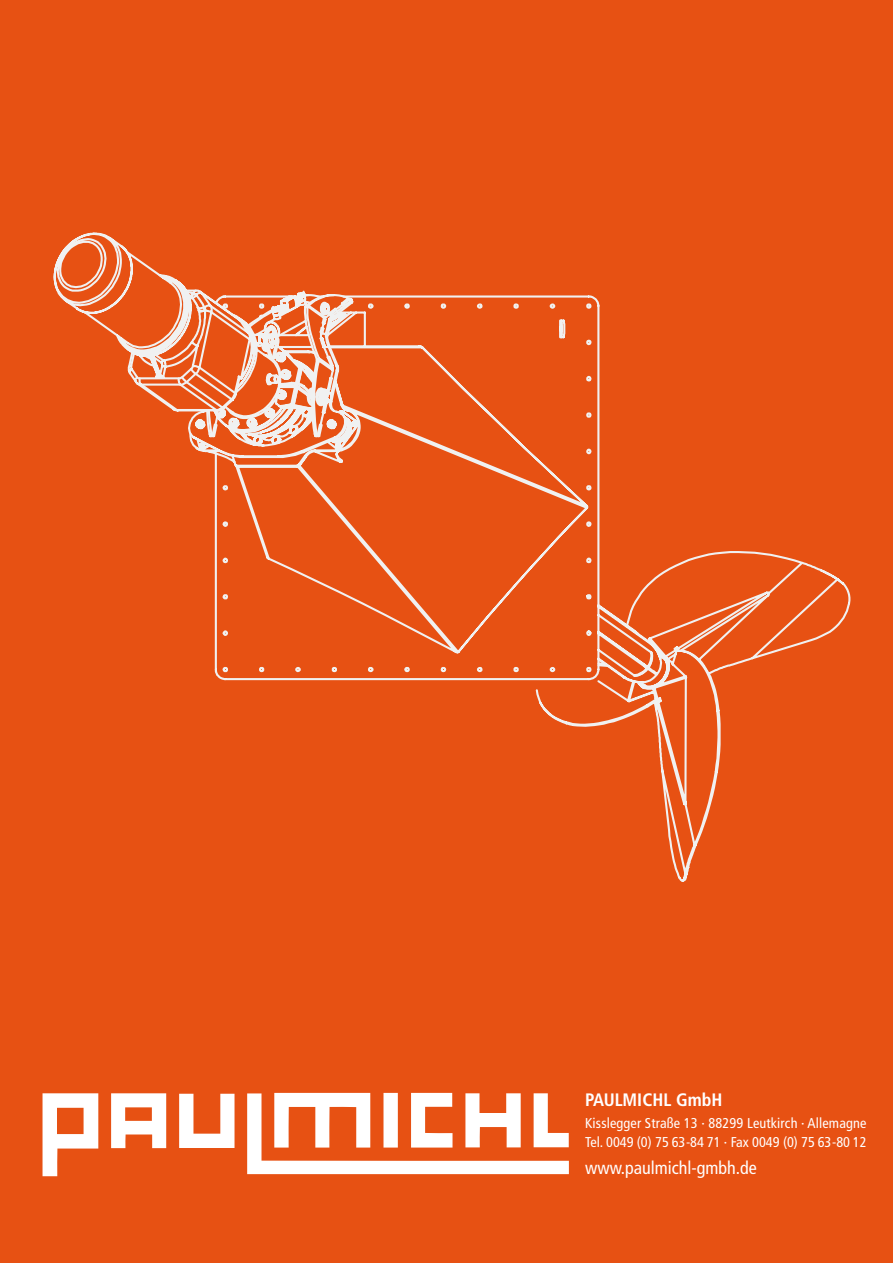
<style>
.page{position:relative;width:893px;height:1263px;background:#e75113}
.page>*{position:absolute;margin:0;border:0;box-sizing:border-box;transform-origin:0 0}
.t1{font:condensed 18px "Frutiger";color:#fff}
.t2{font:700 condensed 18px "Frutiger";color:#fff}
.t3{font:condensed 14.25px/19.5px "Frutiger";letter-spacing:.01em;color:#fff}
</style>
<div class="page">
<svg style="left:43px;top:1093px;width:55px;height:83px"></svg>
<svg style="left:111px;top:1093px;width:55px;height:55px"></svg>
<svg style="left:247px;top:1093px;width:322px;height:81px"></svg>
<svg style="left:179px;top:1094px;width:56px;height:54px"></svg>
<svg style="left:53px;top:232px;width:798px;height:650px"></svg>
<svg style="left:194px;top:293px;width:13px;height:161px"></svg>
<svg style="left:207px;top:290px;width:447px;height:388px"></svg>
<p class="t2" style="left:585px;top:1089px;width:139px">PAULMICHL GmbH</p>
<p class="t3" style="left:585px;top:1113px;width:283px">Kisslegger Straße 13 · 88299 Leutkirch · Allemagne<br>Tel. 0049 (0) 75 63-84 71 · Fax 0049 (0) 75 63-80 12</p>
<p class="t1" style="left:585px;top:1157px;width:173px">www.paulmichl-gmbh.de</p>
</div>
